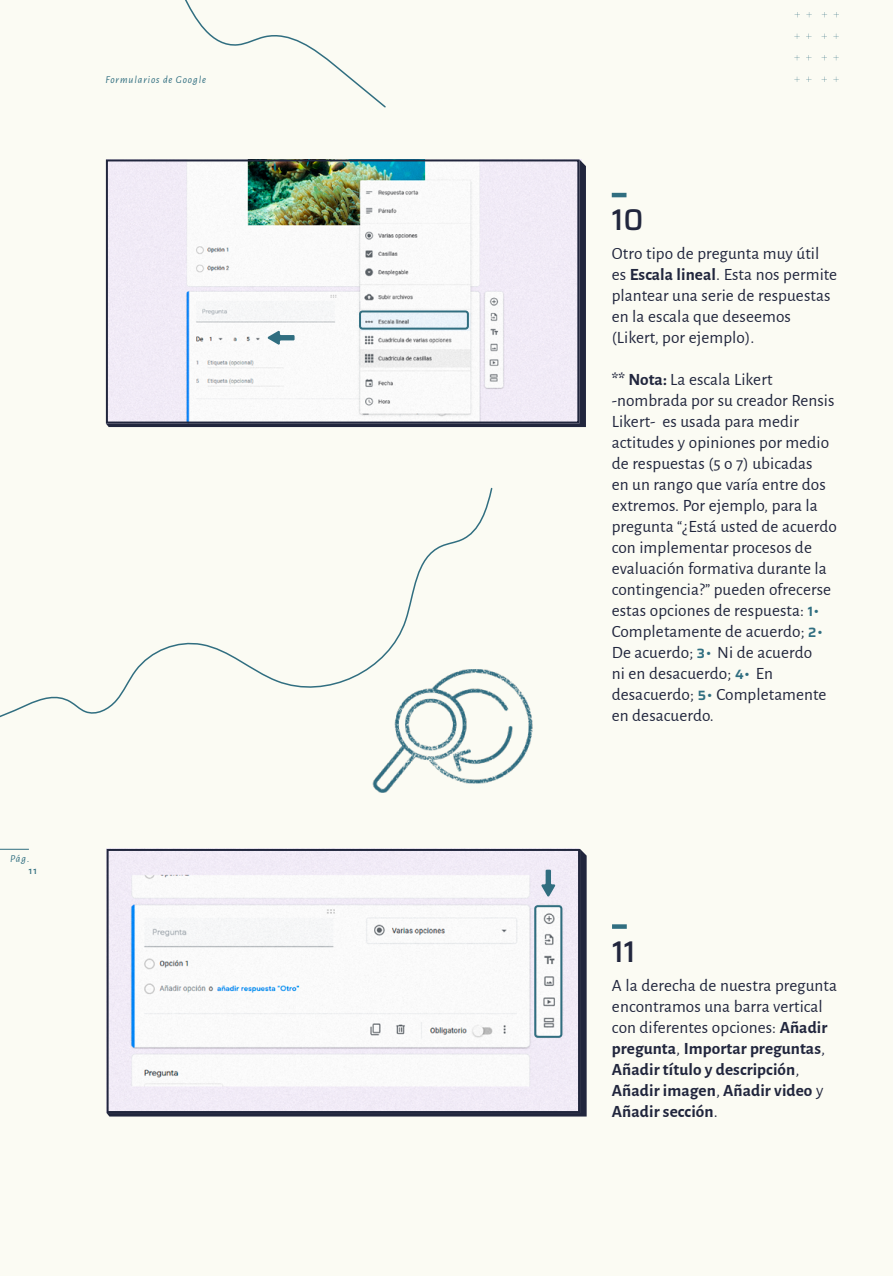
<style>
.page{position:relative;width:893px;height:1276px;background:#fbfbf3}
.page>*{position:absolute;margin:0;border:0;box-sizing:border-box;transform-origin:0 0}
.t1{font:500 30px "Saira";color:#21263d}
.t2{font:17.25px/21px "Alegreya Sans";letter-spacing:.005em;color:#21263d}
.t3{font:700 17.25px/21px "Alegreya Sans";letter-spacing:.005em;color:#21263d}
.t4{font:italic 10.5px "Alegreya Sans";letter-spacing:.09em;color:#306e80}
.t5{font:500 10.5px "Alegreya Sans";color:#306e80}
.s1{font-weight:700}
.s2{font-family:"Saira";font-weight:600;font-size:13.5px;color:#306e80}
.s3{font-weight:400}
</style>
<div class="page">
<svg style="left:0;top:849px;width:29px;height:1px"></svg>
<svg style="left:794px;top:77px;width:17px;height:5px"></svg>
<svg style="left:794px;top:55px;width:17px;height:5px"></svg>
<svg style="left:794px;top:34px;width:17px;height:5px"></svg>
<svg style="left:794px;top:12px;width:18px;height:5px"></svg>
<svg style="left:821px;top:77px;width:18px;height:5px"></svg>
<svg style="left:821px;top:55px;width:18px;height:5px"></svg>
<svg style="left:821px;top:34px;width:18px;height:5px"></svg>
<svg style="left:822px;top:12px;width:17px;height:5px"></svg>
<div style="left:612px;top:924px;width:15px;height:5px;background:#306e80"></div>
<svg style="left:107px;top:849px;width:480px;height:267px"></svg>
<hr style="left:612px;top:193px;width:14px;height:4px;background:#306e80">
<svg style="left:493px;top:159px;width:93px;height:268px;fill:#f1eaf6"></svg>
<img style="left:372px;top:671px;width:161px;height:122px">
<svg style="left:0;top:0;width:493px;height:721px"></svg>
<svg style="left:268px;top:330px;width:27px;height:15px"></svg>
<svg style="left:541px;top:869px;width:14px;height:27px"></svg>
<div style="left:359px;top:310px;width:110px;height:20px;border:2px solid #306e80;border-radius:2px"></div>
<div style="left:534px;top:905px;width:28px;height:132px;border:2px solid #306e80;border-radius:2px"></div>
<p class="t4" style="left:105px;top:72px;width:102px">Formularios de Google</p>
<p class="t4" style="left:10px;top:851px;width:21px">Pág.</p>
<p class="t5" style="left:29px;top:863px;width:10px">11</p>
<h1 class="t1" style="left:612px;top:197px;width:33px">10</h1>
<p class="t2" style="left:612px;top:242px;width:227px">Otro tipo de pregunta muy útil es <span class="s1">Escala lineal</span>. Esta nos permite plantear una serie de respuestas en la escala que deseemos (Likert, por ejemplo).</p>
<p class="t2" style="left:612px;top:368px;width:227px"><span class="s1">** Nota:</span> La escala Likert -nombrada por su creador Rensis<br>Likert- es usada para medir actitudes y opiniones por medio de respuestas (5 o 7) ubicadas<br>en un rango que varía entre dos extremos. Por ejemplo, para la pregunta “¿Está usted de acuerdo con implementar procesos de evaluación formativa durante la contingencia?” pueden ofrecerse estas opciones de respuesta: <span class="s2">1.<br></span>Completamente de acuerdo; <span class="s2">2.<br></span>De acuerdo; <span class="s2">3.</span> Ni de acuerdo<br>ni en desacuerdo; <span class="s2">4.</span> En desacuerdo; <span class="s2">5.</span> Completamente en desacuerdo.</p>
<h1 class="t1" style="left:612px;top:928px;width:25px">11</h1>
<p class="t3" style="left:612px;top:973px;width:227px"><span class="s3">A la derecha de nuestra pregunta encontramos una barra vertical con diferentes opciones:</span> Añadir pregunta<span class="s3">,</span> Importar preguntas<span class="s3">,<br></span>Añadir título y descripción<span class="s3">,<br></span>Añadir imagen<span class="s3">,</span> Añadir video <span class="s3">y<br></span>Añadir sección<span class="s3">.</span></p>
</div>
